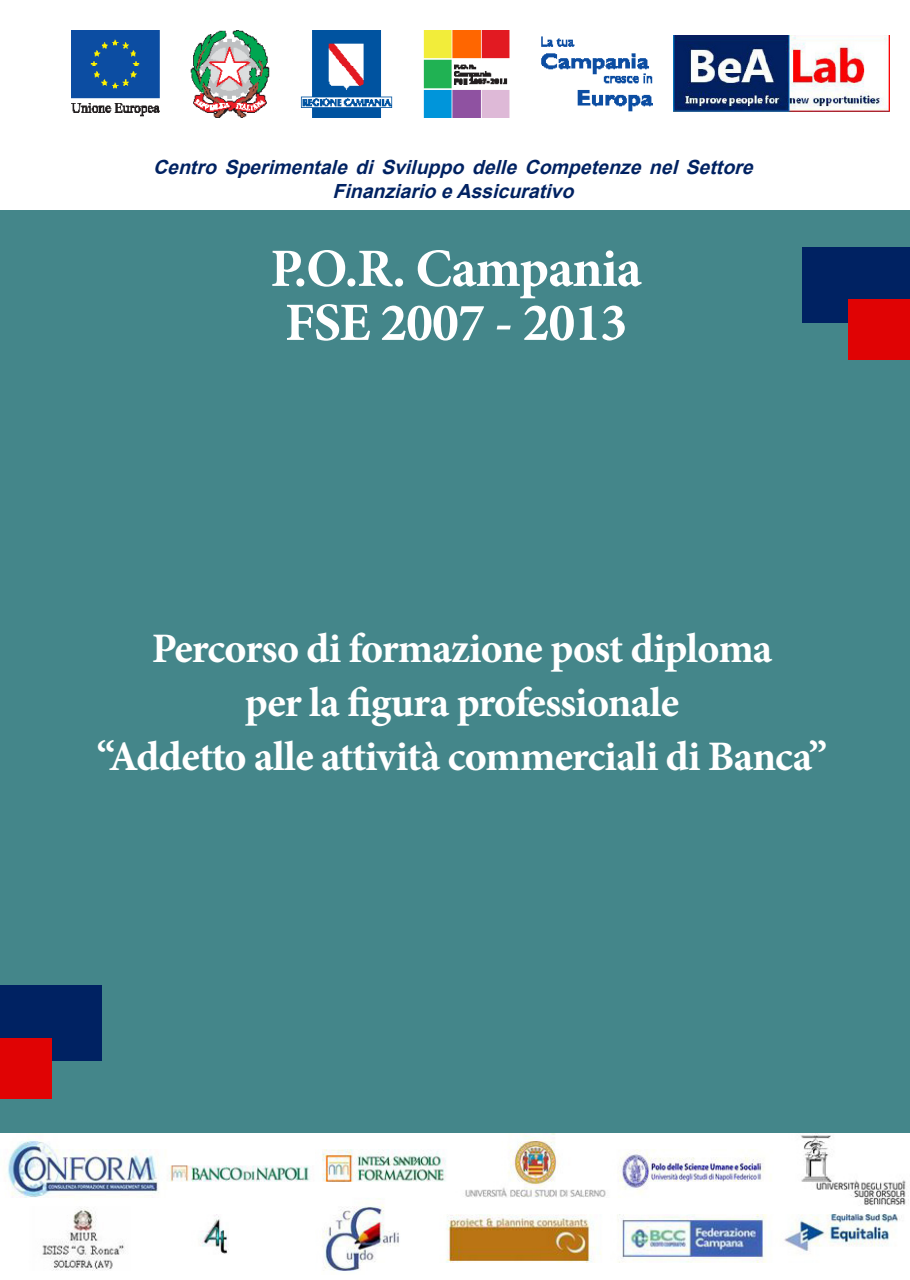
<style>
.page{position:relative;width:910px;height:1280px;background:#fff}
.page>*{position:absolute;margin:0;border:0;box-sizing:border-box;transform-origin:0 0}
.t1{font:700 54px "Minion Pro";letter-spacing:-.02em;color:#fff}
.t2{font:700 42px "Minion Pro";letter-spacing:-.02em;color:#fff}
.t3{font:italic 700 19.5px/23.4px "Arial";color:#002262;text-align:center}
</style>
<div class="page">
<div style="left:0;top:210px;width:910px;height:923px;background:#44868a"></div>
<img style="left:71px;top:30px;width:582px;height:87px">
<img style="left:673px;top:36px;width:217px;height:76px">
<img style="left:7px;top:1133px;width:902px;height:138px">
<div style="left:0;top:985px;width:101px;height:76px;background:#002262"></div>
<div style="left:0;top:1038px;width:51px;height:60px;background:#e00304"></div>
<div style="left:803px;top:247px;width:107px;height:76px;background:#002262"></div>
<div style="left:849px;top:299px;width:61px;height:61px;background:#e00304"></div>
<p class="t3" style="left:153px;top:156px;width:608px">Centro Sperimentale di Sviluppo delle Competenze nel Settore<br>FinanziarioeAssicurativo</p>
<p class="t1" style="left:270px;top:231px;width:373px">P.O.R. Campania</p>
<p class="t1" style="left:285px;top:285px;width:344px">FSE 2007 - 2013</p>
<p class="t2" style="left:152px;top:619px;width:622px">Percorso di formazione post diploma</p>
<p class="t2" style="left:245px;top:673px;width:436px">per la figura professionale</p>
<p class="t2" style="left:97px;top:727px;width:732px">“Addetto alle attività commerciali di Banca”</p>
</div>
